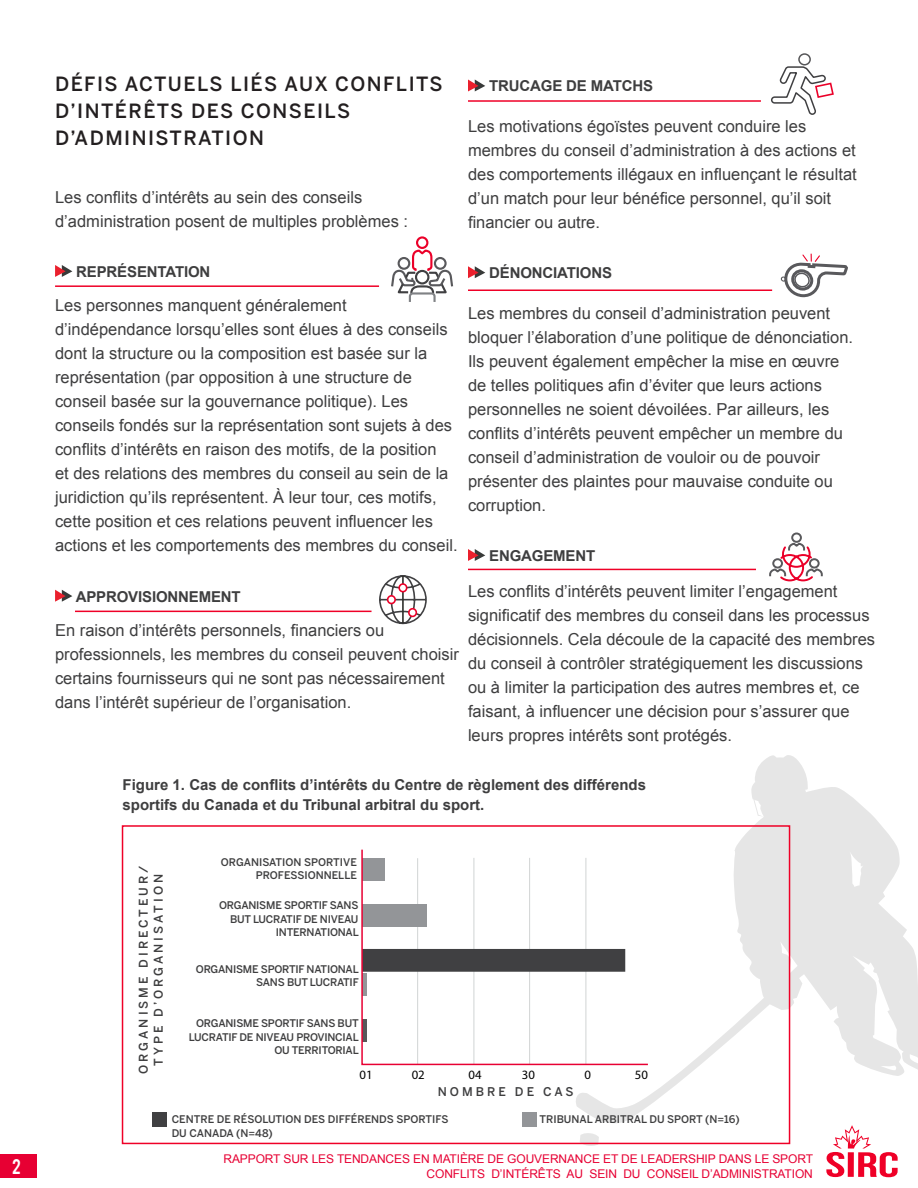
<style>
.page{position:relative;width:918px;height:1188px;background:#fff}
.page>*{position:absolute;margin:0;border:0;box-sizing:border-box;transform-origin:0 0}
.t1{font:500 19.5px/27px "Benton Sans";letter-spacing:.075em;color:#231f20}
.t2{font:16.5px/24px "Arial";color:#3e3e3f}
.t3{font:16.5px "Bebas";color:#fff}
.t4{font:700 15px/19.5px "Arial";color:#3e3e3f}
.t5{font:12.75px "Myriad Pro";color:#000}
.t6{font:12px/15px "Arial";letter-spacing:-.01em;color:#e70033;text-align:right}
.t7{font:500 12px/15px "Benton Sans";letter-spacing:.25em;color:#3e3e3f;text-align:center}
.t8{font:500 10.5px/13.5px "Benton Sans";letter-spacing:-.02em;color:#3e3e3f;text-align:right}
.t9{font:500 10.5px/13.5px "Benton Sans";color:#3e3e3f;text-align:right}
</style>
<div class="page">
<div style="left:0;top:1155px;width:38px;height:23px;background:#e70033"></div>
<svg style="left:826px;top:1126px;width:72px;height:51px"></svg>
<svg style="left:468px;top:80px;width:17px;height:11px"></svg>
<svg style="left:468px;top:266px;width:17px;height:12px"></svg>
<svg style="left:468px;top:549px;width:17px;height:12px"></svg>
<svg style="left:55px;top:265px;width:17px;height:12px"></svg>
<svg style="left:55px;top:590px;width:17px;height:12px"></svg>
<svg style="left:391px;top:236px;width:63px;height:66px"></svg>
<hr style="left:55px;top:285px;width:324px;height:2px;background:#ef0027">
<hr style="left:75px;top:611px;width:297px;height:1px;background:#ef0027">
<hr style="left:468px;top:100px;width:293px;height:2px;background:#ef0027">
<hr style="left:468px;top:289px;width:304px;height:2px;background:#ef0027">
<hr style="left:468px;top:569px;width:288px;height:1px;background:#ef0027">
<svg style="left:379px;top:575px;width:48px;height:50px"></svg>
<hr style="left:402px;top:576px;width:2px;height:47px;background:#2e2e2b">
<div style="left:388px;top:596px;width:7px;height:7px;background:#fff;border-radius:50%"></div>
<div style="left:387px;top:595px;width:9px;height:9px;border:2px solid #eb0029;border-radius:50%"></div>
<div style="left:409px;top:609px;width:7px;height:7px;background:#fff;border-radius:50%"></div>
<div style="left:408px;top:608px;width:9px;height:9px;border:2px solid #eb0029;border-radius:50%"></div>
<div style="left:399px;top:584px;width:8px;height:8px;background:#fff;border-radius:50%"></div>
<div style="left:398px;top:583px;width:9px;height:9px;border:2px solid #eb0029;border-radius:50%"></div>
<svg style="left:781px;top:254px;width:67px;height:44px"></svg>
<div style="left:796px;top:51px;width:17px;height:17px;border:4px solid #fff;border-radius:50%"></div>
<div style="left:798px;top:53px;width:13px;height:13px;border:2px solid #575759;border-radius:50%"></div>
<svg style="left:771px;top:62px;width:63px;height:53px"></svg>
<svg style="left:769px;top:532px;width:54px;height:50px"></svg>
<svg style="left:580px;top:1133px;width:19px;height:13px"></svg>
<svg style="left:576px;top:755px;width:342px;height:371px"></svg>
<svg style="left:361px;top:848px;width:288px;height:218px"></svg>
<div style="left:152px;top:1112px;width:15px;height:15px;background:#404042"></div>
<div style="left:522px;top:1112px;width:14px;height:15px;background:#939598"></div>
<div style="left:122px;top:825px;width:668px;height:319px;border:2px solid #ef0027"></div>
<h1 class="t1" style="left:55px;top:70px;width:389px">DÉFIS ACTUELS LIÉS AUX CONFLITS<br>D’INTÉRÊTS DES CONSEILS<br>D’ADMINISTRATION</h1>
<p class="t2" style="left:55px;top:185px;width:355px">Les conflits d’intérêts au sein des conseils d’administration posent de multiples problèmes :</p>
<p class="t4" style="left:76px;top:262px;width:136px">REPRÉSENTATION</p>
<p class="t2" style="left:55px;top:294px;width:404px">Les personnes manquent généralement d’indépendance lorsqu’elles sont élues à des conseils dont la structure ou la composition est basée sur la représentation (par opposition à une structure de conseil basée sur la gouvernance politique). Les conseils fondés sur la représentation sont sujets à des conflits d’intérêts en raison des motifs, de la position<br>et des relations des membres du conseil au sein de la juridiction qu’ils représentent. À leur tour, ces motifs, cette position et ces relations peuvent influencer les actions et les comportements des membres du conseil.</p>
<p class="t4" style="left:76px;top:587px;width:167px">APPROVISIONNEMENT</p>
<p class="t2" style="left:55px;top:619px;width:405px">En raison d’intérêts personnels, financiers ou professionnels, les membres du conseil peuvent choisir certains fournisseurs qui ne sont pas nécessairement dans l’intérêt supérieur de l’organisation.</p>
<p class="t4" style="left:489px;top:77px;width:165px">TRUCAGE DE MATCHS</p>
<p class="t2" style="left:468px;top:114px;width:390px">Les motivations égoïstes peuvent conduire les membres du conseil d’administration à des actions et des comportements illégaux en influençant le résultat d’un match pour leur bénéfice personnel, qu’il soit financier ou autre.</p>
<p class="t4" style="left:489px;top:264px;width:124px">DÉNONCIATIONS</p>
<p class="t2" style="left:468px;top:301px;width:387px">Les membres du conseil d’administration peuvent bloquer l’élaboration d’une politique de dénonciation.<br>Ils peuvent également empêcher la mise en œuvre de telles politiques afin d’éviter que leurs actions personnelles ne soient dévoilées. Par ailleurs, les conflits d’intérêts peuvent empêcher un membre du conseil d’administration de vouloir ou de pouvoir présenter des plaintes pour mauvaise conduite ou corruption.</p>
<p class="t4" style="left:489px;top:546px;width:108px">ENGAGEMENT</p>
<p class="t2" style="left:468px;top:579px;width:409px">Les conflits d’intérêts peuvent limiter l’engagement significatif des membres du conseil dans les processus décisionnels. Cela découle de la capacité des membres du conseil à contrôler stratégiquement les discussions ou à limiter la participation des autres membres et, ce faisant, à influencer une décision pour s’assurer que leurs propres intérêts sont protégés.</p>
<p class="t4" style="left:123px;top:776px;width:525px">Figure 1. Cas de conflits d’intérêts du Centre de règlement des différends sportifs du Canada et du Tribunal arbitral du sport.</p>
<p class="t7" style="left:136px;top:1074px;width:210px;rotate:-90deg">ORGANISME DIRECTEUR/<br>TYPE D’ORGANISATION</p>
<p class="t9" style="left:221px;top:855px;width:137px">ORGANISATION SPORTIVE<br>PROFESSIONNELLE</p>
<p class="t8" style="left:219px;top:898px;width:141px">ORGANISME SPORTIF SANS<br>BUT LUCRATIF DE NIVEAU<br>INTERNATIONAL</p>
<p class="t8" style="left:196px;top:962px;width:164px">ORGANISME SPORTIF NATIONAL<br>SANS BUT LUCRATIF</p>
<p class="t8" style="left:189px;top:1017px;width:171px">ORGANISME SPORTIF SANS BUT<br>LUCRATIF DE NIVEAU PROVINCIAL<br>OU TERRITORIAL</p>
<p class="t5" style="left:359px;top:1067px;width:15px">01</p>
<p class="t5" style="left:412px;top:1067px;width:15px">02</p>
<p class="t5" style="left:469px;top:1067px;width:15px">04</p>
<p class="t5" style="left:522px;top:1067px;width:15px">30</p>
<p class="t5" style="left:584px;top:1067px;width:8px">0</p>
<p class="t5" style="left:635px;top:1067px;width:15px">50</p>
<p class="t7" style="left:438px;top:1084px;width:137px">NOMBRE DE CAS</p>
<p class="t9" style="left:172px;top:1112px;width:278px;text-align:left">CENTRE DE RÉSOLUTION DES DIFFÉRENDS SPORTIFS<br>DU CANADA (N=48)</p>
<p class="t9" style="left:539px;top:1112px;width:202px">TRIBUNAL ARBITRAL DU SPORT (N=16)</p>
<p class="t3" style="left:12px;top:1154px;width:10px">2</p>
<p class="t6" style="left:224px;top:1152px;width:591px">RAPPORT SUR LES TENDANCES EN MATIÈRE DE GOUVERNANCE ET DE LEADERSHIP DANS LE SPORT<br>CONFLITS D’INTÉRÊTS AU SEIN DU CONSEIL D’ADMINISTRATION</p>
</div>
